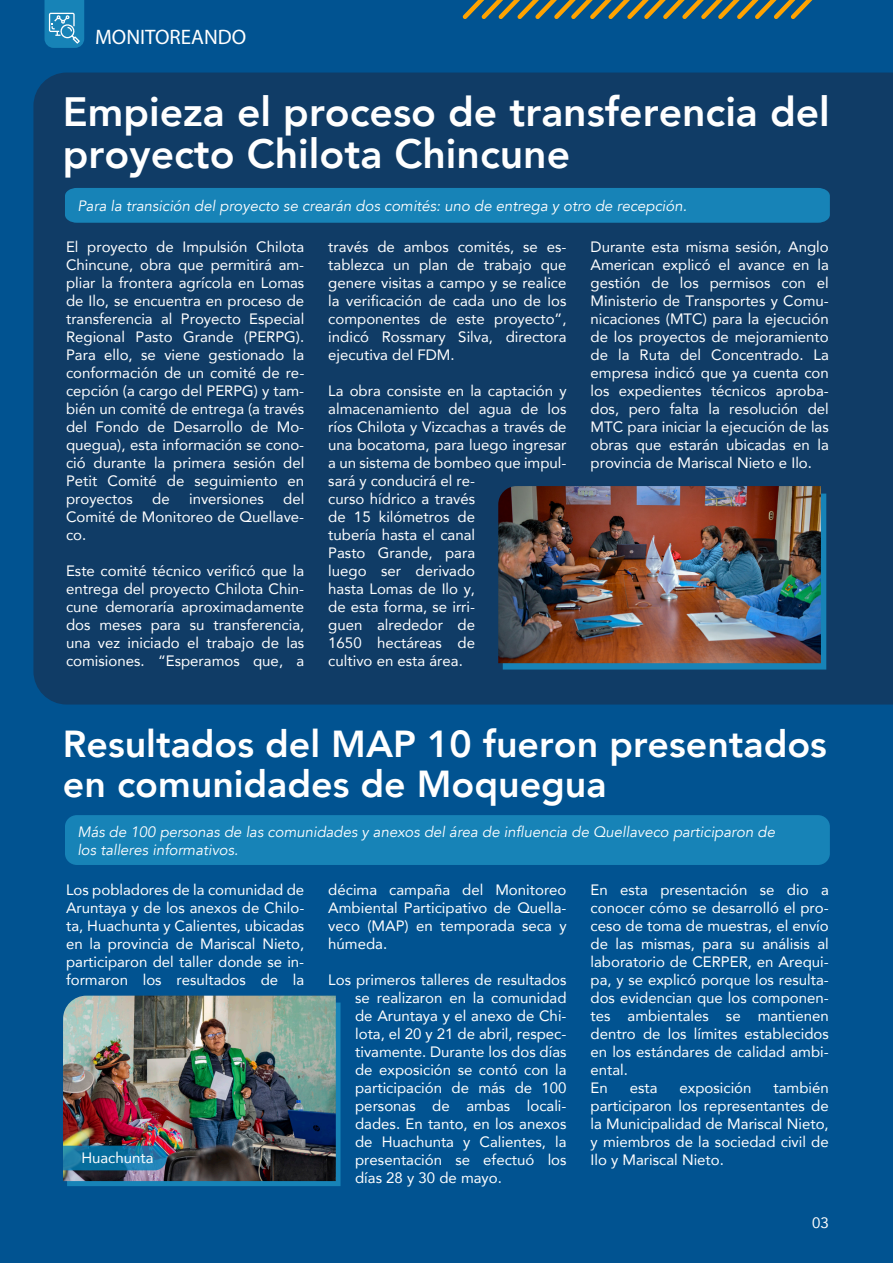
<style>
.page{position:relative;width:893px;height:1263px;background:#015391}
.page>*{position:absolute;margin:0;border:0;box-sizing:border-box;transform-origin:0 0}
.t1{font:800 40.95px/42.8px "Avenir";color:#fff}
.t2{font:800 37.5px/39.3px "Avenir";color:#fff}
.t3{font:21px "Myriad Pro";color:#fff}
.t4{font:15px/18px "Avenir";color:#fff;text-align:justify}
.t5{font:italic 15px/18px "Avenir";color:#fff}
</style>
<div class="page">
<div style="left:33px;top:73px;width:860px;height:631px;background:#103c66"></div>
<svg style="left:462px;top:0;width:351px;height:19px"></svg>
<svg style="left:45px;top:0;width:39px;height:48px;background:#3291be"></svg>
<div style="left:65px;top:188px;width:765px;height:35px;background:#1783b7"></div>
<div style="left:65px;top:815px;width:765px;height:50px;background:#1783b7;border-radius:12px"></div>
<svg style="left:503px;top:494px;width:323px;height:175px;background:#1981b3"></svg>
<img style="left:498px;top:486px;width:323px;height:177px">
<svg style="left:67px;top:1002px;width:274px;height:184px;background:#1680b4"></svg>
<img style="left:63px;top:996px;width:273px;height:185px">
<svg style="left:63px;top:1146px;width:104px;height:24px;background:#1775a4"></svg>
<h3 class="t3" style="left:95px;top:24px;width:153px">MONITOREANDO</h3>
<h1 class="t1" style="left:63px;top:90px;width:768px">Empieza el proceso de transferencia del proyecto Chilota Chincune</h1>
<p class="t5" style="left:77px;top:197px;width:611px">Para la transición del proyecto se crearán dos comités: uno de entrega y otro de recepción.</p>
<p class="t4" style="left:66px;top:237px;width:240px">El proyecto de Impulsión Chilota Chincune, obra que permitirá am&shy;pliar la frontera agrícola en Lomas de Ilo, se encuentra en proceso de transferencia al Proyecto Especial Regional Pasto Grande (PERPG).<br>Para ello, se viene gestionado la conformación de un comité de re&shy;cepción (a cargo del PERPG) y tam&shy;bién un comité de entrega (a través del Fondo de Desarrollo de Mo&shy;quegua), esta información se cono&shy;ció durante la primera sesión del Petit Comité de seguimiento en proyectos</p>
<p class="t4" style="left:66px;top:489px;width:240px;text-indent:217px">del Comité de Monitoreo de Quellave&shy;co.</p>
<p class="t4" style="left:66px;top:561px;width:240px">Este comité técnico verificó que la entrega del proyecto Chilota Chin&shy;cune demoraría aproximadamente dos meses para su transferencia, una vez iniciado el trabajo de las comisiones. “Esperamos que, a</p>
<p class="t4" style="left:152px;top:489px;width:19px">de</p>
<p class="t4" style="left:189px;top:489px;width:76px">inversiones</p>
<p class="t4" style="left:328px;top:237px;width:240px">través de ambos comités, se es&shy;tablezca un plan de trabajo que genere visitas a campo y se realice la verificación de cada uno de los componentes de este proyecto”, indicó Rossmary Silva, directora ejecutiva del FDM.</p>
<p class="t4" style="left:328px;top:381px;width:240px;text-align:left">La obra consiste en la captación y almacenamiento del agua de los ríos Chilota y Vizcachas a través de una bocatoma, para luego ingresar a un sistema de bombeo que impul&shy;sará y conducirá el re-<br>curso hídrico a través<br>de 15 kilómetros de<br>tubería hasta el canal<br>Pasto Grande, para<br>luego ser derivado<br>hasta Lomas de Ilo y,<br>de esta forma, se irri-<br>guen alrededor de<br>1650 hectáreas de<br>cultivo en esta área.</p>
<p class="t4" style="left:591px;top:237px;width:240px">Durante esta misma sesión, Anglo American explicó el avance en la gestión de los permisos con el Ministerio de Transportes y Comu&shy;nicaciones (MTC) para la ejecución de los proyectos de mejoramiento de la Ruta del Concentrado. La empresa indicó que ya cuenta con los expedientes técnicos aproba&shy;dos, pero falta la resolución del MTC para iniciar la ejecución de las obras que estarán ubicadas en la provincia de Mariscal Nieto e Ilo.</p>
<h2 class="t2" style="left:63px;top:725px;width:766px">Resultados del MAP 10 fueron presentados en comunidades de Moquegua</h2>
<p class="t5" style="left:77px;top:823px;width:699px">Más de 100 personas de las comunidades y anexos del área de influencia de Quellaveco participaron de los talleres informativos.</p>
<p class="t4" style="left:66px;top:880px;width:240px">Los pobladores de la comunidad de Aruntaya y de los anexos de Chilo&shy;ta, Huachunta y Calientes, ubicadas en la provincia de Mariscal Nieto, participaron del taller donde se in&shy;formaron los resultados de la</p>
<p class="t4" style="left:328px;top:880px;width:240px">décima campaña del Monitoreo Ambiental Participativo de Quella&shy;veco (MAP) en temporada seca y húmeda.</p>
<p class="t4" style="left:355px;top:970px;width:213px;text-indent:-27px">Los primeros talleres de resultados se realizaron en la comunidad de Aruntaya y el anexo de Chi&shy;lota, el 20 y 21 de abril, respec&shy;tivamente. Durante los dos días de exposición se contó con la participación de más de 100 personas de ambas locali&shy;dades. En tanto, en los anexos de Huachunta y Calientes, la presentación se efectuó los días 28 y 30 de mayo.</p>
<p class="t4" style="left:81px;top:1148px;width:74px">Huachunta</p>
<p class="t4" style="left:591px;top:880px;width:240px;text-align:left">En esta presentación se dio a conocer cómo se desarrolló el pro&shy;ceso de toma de muestras, el envío de las mismas, para su análisis al laboratorio de CERPER, en Arequi&shy;pa, y se explicó porque los resulta&shy;dos evidencian que los componen&shy;tes ambientales se mantienen dentro de los límites establecidos en los estándares de calidad ambi&shy;ental.<br>En</p>
<p class="t4" style="left:591px;top:1078px;width:240px;text-indent:183px">también participaron los representantes de la Municipalidad de Mariscal Nieto, y miembros de la sociedad civil de Ilo y Mariscal Nieto.</p>
<p class="t4" style="left:630px;top:1078px;width:29px">esta</p>
<p class="t4" style="left:679px;top:1078px;width:73px">exposición</p>
<p class="t4" style="left:812px;top:1213px;width:18px">03</p>
</div>
